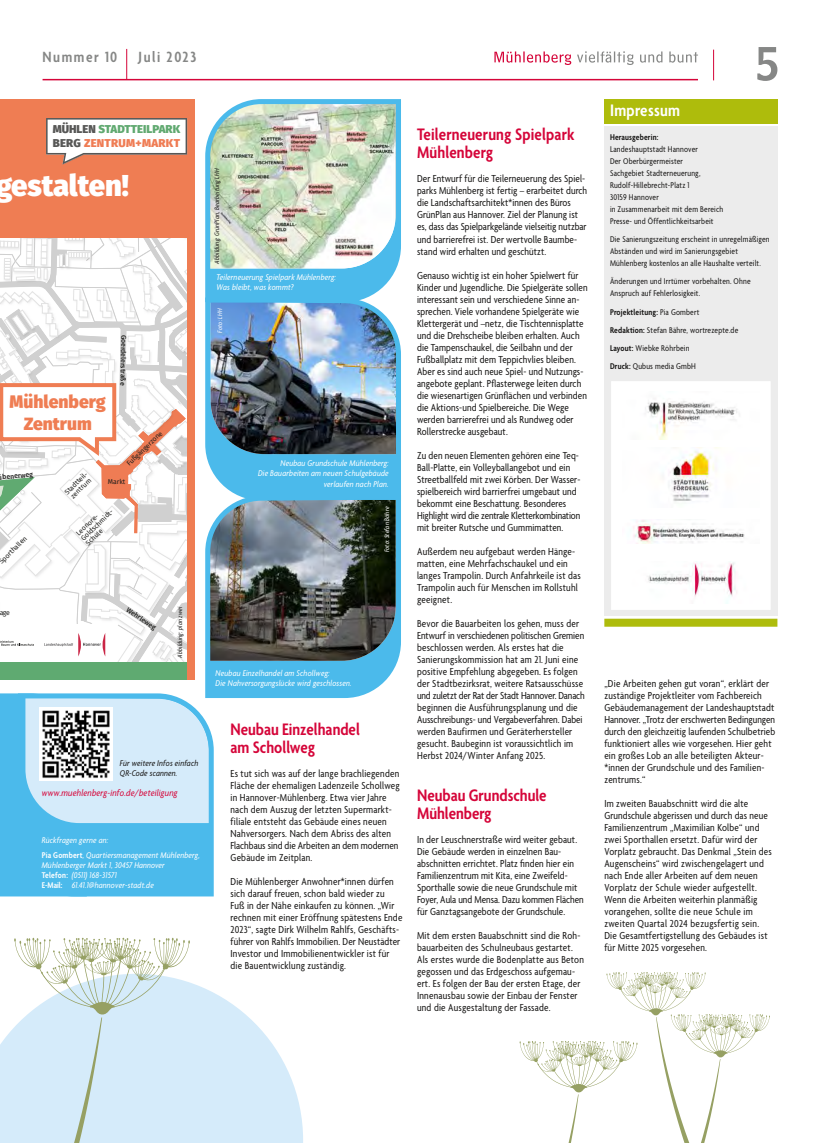
<style>
.page{position:relative;width:820px;height:1143px;background:#fff}
.page>*{position:absolute;margin:0;border:0;box-sizing:border-box;transform-origin:0 0}
.t1{font:900 29.3px "Fira Sans";letter-spacing:-.005em;color:#fff}
.t2{font:600 condensed 18px/18px "Agenda";color:#d50539}
.t3{font:600 condensed 18px "Agenda";letter-spacing:.02em;color:#fff}
.t4{font:900 17.6px/21.1px "Fira Sans";color:#ef7d53;text-align:center}
.t5{font:600 condensed 16px "Agenda";letter-spacing:.1em;color:#868786}
.t6{font:900 11.4px/13.7px "Fira Sans";color:#60a970}
.t7{font:condensed 11px/12px "Agenda";letter-spacing:.01em;color:#181716}
.t8{font:italic condensed 10px "Agenda";letter-spacing:.02em;color:#d50539}
.t9{font:condensed 9px/12px "Agenda";letter-spacing:.02em;color:#181716}
.t10{font:italic condensed 9px/10px "Agenda";letter-spacing:.02em;color:#fff}
.t11{font:italic condensed 9px/10px "Agenda";letter-spacing:.02em;color:#181716}
.t12{font:600 condensed 9px "Agenda";letter-spacing:.02em;color:#181716}
.t13{font:italic condensed 7px "Agenda";letter-spacing:.02em;color:#181716}
.t14{font:italic condensed 7px "Agenda";letter-spacing:.02em;color:#fff}
.t15{font:6.8px/6.9px "Fira Sans";color:#1d1d1b}
.t16{font:500 6.8px "Fira Sans";color:#1d1d1b}
.s1{color:#575756}
.s2{color:#ef7c54}
.s3{font-weight:600;font-style:normal}
.s4{font-weight:600}
</style>
<div class="page">
<svg style="left:190px;top:982px;width:113px;height:160px;fill:#d5ebfa"></svg>
<svg style="left:0;top:937px;width:190px;height:205px"></svg>
<div style="left:0;top:99px;width:194px;height:139px;background:#ef7d53"></div>
<svg style="left:0;top:112px;width:195px;height:567px"></svg>
<div style="left:53px;top:122px;width:42px;height:11px;background:#fff"></div>
<div style="left:53px;top:139px;width:28px;height:8px;background:#fff"></div>
<svg style="left:205px;top:304px;width:196px;height:188px;background:#57beeb"></svg>
<div style="left:0;top:693px;width:15px;height:204px;background:#4bbaeb"></div>
<svg style="left:15px;top:693px;width:199px;height:204px;background:#8ed2f2"></svg>
<img style="left:208px;top:304px;width:190px;height:150px">
<img style="left:205px;top:99px;width:196px;height:205px">
<img style="left:203px;top:492px;width:198px;height:208px">
<hr style="left:43px;top:79px;width:654px;height:1px;background:#d50539">
<svg style="left:577px;top:47px;width:200px;height:34px"></svg>
<svg style="left:494px;top:51px;width:77px;height:14px"></svg>
<hr style="left:713px;top:50px;width:1px;height:30px;background:#d50539">
<hr style="left:126px;top:49px;width:1px;height:31px;background:#d50539">
<img style="left:39px;top:707px;width:74px;height:73px">
<div style="left:604px;top:99px;width:173px;height:24px;background:#aebc0c"></div>
<div style="left:604px;top:126px;width:173px;height:490px;background:#ececec"></div>
<div style="left:604px;top:618px;width:173px;height:8px;background:#aebc0c"></div>
<div style="left:611px;top:381px;width:159px;height:229px;background:#fff"></div>
<img style="left:669px;top:447px;width:50px;height:55px">
<img style="left:633px;top:519px;width:112px;height:24px">
<img style="left:648px;top:562px;width:89px;height:41px">
<img style="left:645px;top:401px;width:92px;height:39px">
<svg style="left:519px;top:972px;width:250px;height:170px"></svg>
<h3 class="t5" style="left:43px;top:49px;width:76px">Nummer 10</h3>
<h3 class="t5" style="left:138px;top:49px;width:59px">Juli 2023</h3>
<p class="t6" style="left:53px;top:121px;width:129px"><span class="s1">MÜHLEN</span> STADTTEILPARK<br><span class="s1">BERG</span> <span class="s2">ZENTRUM+MARKT</span></p>
<h1 class="t1" style="left:-5px;top:159px;width:135px">gestalten!</h1>
<h3 class="t4" style="left:10px;top:390px;width:98px">Mühlenberg<br>Zentrum</h3>
<p class="t16" style="left:129px;top:335px;width:52px;rotate:91deg">Goerdelerstraße</p>
<p class="t15" style="left:125px;top:462px;width:48px;rotate:-44deg">Fußgängerzone</p>
<p class="t16" style="left:-2px;top:471px;width:36px;rotate:-5deg">übenerweg</p>
<p class="t15" style="left:-2px;top:560px;width:38px;rotate:-45deg">Sporthallen</p>
<p class="t15" style="left:-1px;top:609px;width:12px">age</p>
<p class="t15" style="left:63px;top:490px;width:31px;rotate:-44deg">Stadtteil&shy;zentrum</p>
<p class="t15" style="left:108px;top:477px;width:19px">Markt</p>
<p class="t15" style="left:75px;top:531px;width:44px;rotate:-44deg">Leonore-<br>Goldschmidt-<br>Schule</p>
<p class="t16" style="left:130px;top:604px;width:36px;rotate:34deg">Wehrleweg</p>
<p class="t13" style="left:175px;top:657px;width:53px;rotate:-90deg">Abbildung: plan zwei</p>
<p class="t11" style="left:120px;top:758px;width:80px">Für weitere Infos einfach<br>QR-Code scannen.</p>
<p class="t8" style="left:42px;top:786px;width:137px">www.muehlenberg-info.de/beteiligung</p>
<p class="t10" style="left:42px;top:832px;width:160px;line-height:15px">Rückfragen gerne an:<br><span class="s3">Pia Gombert</span>, Quartiersmanagement Mühlenberg,</p>
<p class="t10" style="left:42px;top:859px;width:124px">Mühlenberger Markt 1, 30457 Hannover<br><span class="s3">Telefon:</span> (0511) 168-31571<br><span class="s3">E-Mail:</span> 61.41.1@hannover-stadt.de</p>
<p class="t13" style="left:212px;top:264px;width:97px;rotate:-90deg">Abbildung: GrünPlan, Bearbeitung LHH</p>
<p class="t10" style="left:216px;top:272px;width:121px">Teilerneuerung Spielpark Mühlenberg:<br>Was bleibt, was kommt?</p>
<p class="t14" style="left:215px;top:332px;width:26px;rotate:-90deg">Foto: LHH</p>
<p class="t10" style="left:258px;top:458px;width:132px;text-align:right">Neubau Grundschule Mühlenberg:<br>Die Bauarbeiten am neuen Schulgebäude verlaufen nach Plan.</p>
<p class="t14" style="left:382px;top:552px;width:47px;rotate:-90deg">Foto: Stefan Bähre</p>
<p class="t10" style="left:215px;top:668px;width:137px">Neubau Einzelhandel am Schollweg:<br>Die Nahversorgungslücke wird geschlossen.</p>
<h2 class="t2" style="left:230px;top:721px;width:131px">Neubau Einzelhandel am Schollweg</h2>
<p class="t7" style="left:230px;top:768px;width:171px">Es tut sich was auf der lange brachliegenden Fläche der ehemaligen Ladenzeile Schollweg in Hannover-Mühlenberg. Etwa vier Jahre nach dem Auszug der letzten Supermarkt&shy;filiale entsteht das Gebäude eines neuen Nahversorgers. Nach dem Abriss des alten Flachbaus sind die Arbeiten an dem modernen Gebäude im Zeitplan.</p>
<p class="t7" style="left:230px;top:876px;width:173px">Die Mühlenberger Anwohner*innen dürfen sich darauf freuen, schon bald wieder zu<br>Fuß in der Nähe einkaufen zu können. „Wir rechnen mit einer Eröffnung spätestens Ende 2023“, sagte Dirk Wilhelm Rahlfs, Geschäfts&shy;führer von Rahlfs Immobilien. Der Neustädter Investor und Immobilienentwickler ist für die Bauentwicklung zuständig.</p>
<h2 class="t2" style="left:417px;top:127px;width:159px">Teilerneuerung Spielpark<br>Mühlenberg</h2>
<p class="t7" style="left:417px;top:174px;width:171px">Der Entwurf für die Teilerneuerung des Spiel&shy;parks Mühlenberg ist fertig – erarbeitet durch die Landschaftsarchitekt*innen des Büros GrünPlan aus Hannover. Ziel der Planung ist es, dass das Spielparkgelände vielseitig nutzbar und barrierefrei ist. Der wertvolle Baumbe&shy;stand wird erhalten und geschützt.</p>
<p class="t7" style="left:417px;top:270px;width:172px">Genauso wichtig ist ein hoher Spielwert für Kinder und Jugendliche. Die Spielgeräte sollen interessant sein und verschiedene Sinne an&shy;sprechen. Viele vorhandene Spielgeräte wie Klettergerät und –netz, die Tischtennisplatte und die Drehscheibe bleiben erhalten. Auch die Tampenschaukel, die Seilbahn und der Fußballplatz mit dem Teppichvlies bleiben.<br>Aber es sind auch neue Spiel- und Nutzungs&shy;angebote geplant. Pflasterwege leiten durch die wiesenartigen Grünflächen und verbinden die Aktions-und Spielbereiche. Die Wege werden barrierefrei und als Rundweg oder Rollerstrecke ausgebaut.</p>
<p class="t7" style="left:417px;top:450px;width:165px">Zu den neuen Elementen gehören eine Teq-Ball-Platte, ein Volleyballangebot und ein Streetballfeld mit zwei Körben. Der Wasser&shy;spielbereich wird barrierfrei umgebaut und bekommt eine Beschattung. Besonderes Highlight wird die zentrale Kletterkombination mit breiter Rutsche und Gummimatten.</p>
<p class="t7" style="left:417px;top:546px;width:165px">Außerdem neu aufgebaut werden Hänge&shy;matten, eine Mehrfachschaukel und ein langes Trampolin. Durch Anfahrkeile ist das Trampolin auch für Menschen im Rollstuhl geeignet.</p>
<p class="t7" style="left:417px;top:618px;width:169px">Bevor die Bauarbeiten los gehen, muss der Entwurf in verschiedenen politischen Gremien beschlossen werden. Als erstes hat die Sanierungskommission hat am 21. Juni eine positive Empfehlung abgegeben. Es folgen der Stadtbezirksrat, weitere Ratsausschüsse und zuletzt der Rat der Stadt Hannover. Danach beginnen die Ausführungsplanung und die Ausschreibungs- und Vergabeverfahren. Dabei werden Baufirmen und Geräterhersteller gesucht. Baubeginn ist voraussichtlich im Herbst 2024/Winter Anfang 2025.</p>
<h2 class="t2" style="left:417px;top:787px;width:131px">Neubau Grundschule<br>Mühlenberg</h2>
<p class="t7" style="left:417px;top:834px;width:168px">In der Leuschnerstraße wird weiter gebaut.<br>Die Gebäude werden in einzelnen Bau&shy;abschnitten errichtet. Platz finden hier ein Familienzentrum mit Kita, eine Zweifeld-Sporthalle sowie die neue Grundschule mit Foyer, Aula und Mensa. Dazu kommen Flächen für Ganztagsangebote der Grundschule.</p>
<p class="t7" style="left:417px;top:930px;width:168px">Mit dem ersten Bauabschnitt sind die Roh&shy;bauarbeiten des Schulneubaus gestartet.<br>Als erstes wurde die Bodenplatte aus Beton gegossen und das Erdgeschoss aufgemau&shy;ert. Es folgen der Bau der ersten Etage, der Innenausbau sowie der Einbau der Fenster und die Ausgestaltung der Fassade.</p>
<h2 class="t3" style="left:609px;top:101px;width:72px">Impressum</h2>
<p class="t12" style="left:609px;top:133px;width:50px">Herausgeberin:</p>
<p class="t9" style="left:609px;top:144px;width:115px">Landeshauptstadt Hannover<br>Der Oberbürgermeister<br>Sachgebiet Stadterneuerung,<br>Rudolf-Hillebrecht-Platz 1<br>30159 Hannover<br>in Zusammenarbeit mit dem Bereich<br>Presse- und Öffentlichkeitsarbeit</p>
<p class="t9" style="left:609px;top:234px;width:161px">Die Sanierungszeitung erscheint in unregelmäßigen<br>Abständen und wird im Sanierungsgebiet<br>Mühlenberg kostenlos an alle Haushalte verteilt.</p>
<p class="t9" style="left:609px;top:276px;width:142px">Änderungen und Irrtümer vorbehalten. Ohne<br>Anspruch auf Fehlerlosigkeit.</p>
<p class="t9" style="left:609px;top:303px;width:130px;line-height:18px"><span class="s4">Projektleitung:</span> Pia Gombert<br><span class="s4">Redaktion:</span> Stefan Bähre, wortrezepte.de<br><span class="s4">Layout:</span> Wiebke Röhrbein<br><span class="s4">Druck:</span> Qubus media GmbH</p>
<p class="t7" style="left:604px;top:678px;width:172px">„Die Arbeiten gehen gut voran“, erklärt der zuständige Projektleiter vom Fachbereich Gebäudemanagement der Landeshauptstadt Hannover. „Trotz der erschwerten Bedingungen durch den gleichzeitig laufenden Schulbetrieb funktioniert alles wie vorgesehen. Hier geht ein großes Lob an alle beteiligten Akteur-*innen der Grundschule und des Familien&shy;zentrums.“</p>
<p class="t7" style="left:604px;top:798px;width:169px">Im zweiten Bauabschnitt wird die alte Grundschule abgerissen und durch das neue Familienzentrum „Maximilian Kolbe“ und zwei Sporthallen ersetzt. Dafür wird der Vorplatz gebraucht. Das Denkmal „Stein des Augenscheins“ wird zwischengelagert und nach Ende aller Arbeiten auf dem neuen Vorplatz der Schule wieder aufgestellt.<br>Wenn die Arbeiten weiterhin planmäßig vorangehen, sollte die neue Schule im zweiten Quartal 2024 bezugsfertig sein.<br>Die Gesamtfertigstellung des Gebäudes ist für Mitte 2025 vorgesehen.</p>
</div>
